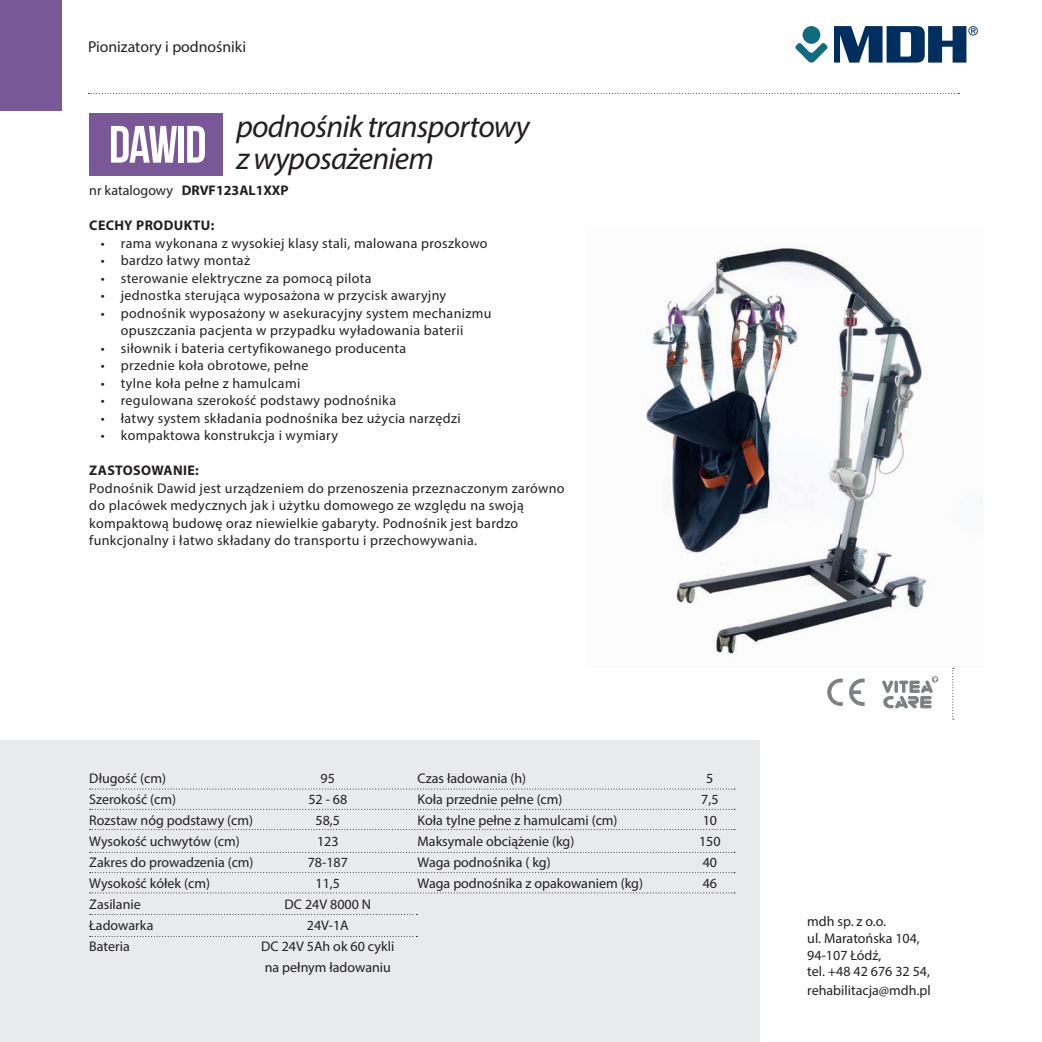
<style>
.page{position:relative;width:1042px;height:1042px;background:#fff}
.page>*{position:absolute;margin:0;border:0;box-sizing:border-box;transform-origin:0 0}
.t1{font:52.5px "Bebas Neue";letter-spacing:-.025em;color:#fff}
.t2{font:italic 31.5px/31.5px "Myriad Pro";letter-spacing:-.025em;color:#231f20}
.t3{font:15.75px "Myriad Pro";color:#231f20}
.t4{font:14px/21px "Myriad Pro";letter-spacing:.025em;color:#231f20;text-align:center}
.t5{font:14px/21px "Myriad Pro";color:#231f20}
.t6{font:700 14px "Myriad Pro";letter-spacing:.025em;color:#231f20}
.t7{font:700 14px "Myriad Pro";color:#231f20}
.s1{font-weight:400}
</style>
<div class="page">
<div style="left:0;top:0;width:62px;height:111px;background:#7a5797"></div>
<svg style="left:88px;top:93px;width:871px;height:1px"></svg>
<svg style="left:834px;top:26px;width:144px;height:37px"></svg>
<div style="left:802px;top:26px;width:18px;height:18px;background:#116b7e;border-radius:50%"></div>
<svg style="left:795px;top:43px;width:33px;height:20px"></svg>
<div style="left:0;top:740px;width:759px;height:302px;background:#e9eaeb"></div>
<div style="left:89px;top:113px;width:134px;height:62px;background:#7a5797"></div>
<svg style="left:90px;top:788px;width:645px;height:1px"></svg>
<svg style="left:90px;top:809px;width:645px;height:1px"></svg>
<svg style="left:90px;top:829px;width:645px;height:1px"></svg>
<svg style="left:90px;top:852px;width:645px;height:1px"></svg>
<svg style="left:90px;top:872px;width:645px;height:1px"></svg>
<svg style="left:90px;top:892px;width:645px;height:1px"></svg>
<svg style="left:90px;top:914px;width:327px;height:1px"></svg>
<svg style="left:90px;top:936px;width:327px;height:1px"></svg>
<svg style="left:827px;top:678px;width:37px;height:28px"></svg>
<svg style="left:882px;top:676px;width:56px;height:32px"></svg>
<svg style="left:952px;top:668px;width:2px;height:51px"></svg>
<img style="left:646px;top:246px;width:336px;height:409px">
<p class="t3" style="left:88px;top:37px;width:160px">Pionizatory i podnośniki</p>
<h1 class="t1" style="left:109px;top:116px;width:99px">daWid</h1>
<h2 class="t2" style="left:236px;top:110px;width:295px">podnośnik transportowy z wyposażeniem</h2>
<p class="t7" style="left:89px;top:181px;width:201px"><span class="s1">nr katalogowy</span> DRVF123AL1XXP</p>
<p class="t6" style="left:89px;top:216px;width:126px">CECHY PRODUKTU:</p>
<p class="t4" style="left:101px;top:232px;width:388px">• rama wykonana z wysokiej klasy stali, malowana proszkowo</p>
<p class="t4" style="left:101px;top:250px;width:151px">• bardzo łatwy montaż</p>
<p class="t4" style="left:101px;top:267px;width:272px">• sterowanie elektryczne za pomocą pilota</p>
<p class="t4" style="left:101px;top:285px;width:347px">• jednostka sterująca wyposażona w przycisk awaryjny</p>
<p class="t4" style="left:101px;top:304px;width:392px;line-height:17.5px">• podnośnik wyposażony w asekuracyjny system mechanizmu opuszczania pacjenta w przypadku wyładowania baterii</p>
<p class="t4" style="left:101px;top:337px;width:307px">• siłownik i bateria certyfikowanego producenta</p>
<p class="t4" style="left:101px;top:355px;width:209px">• przednie koła obrotowe, pełne</p>
<p class="t4" style="left:101px;top:372px;width:201px">• tylne koła pełne z hamulcami</p>
<p class="t4" style="left:101px;top:390px;width:297px">• regulowana szerokość podstawy podnośnika</p>
<p class="t4" style="left:101px;top:407px;width:361px">• łatwy system składania podnośnika bez użycia narzędzi</p>
<p class="t4" style="left:101px;top:425px;width:238px">• kompaktowa konstrukcja i wymiary</p>
<p class="t6" style="left:89px;top:461px;width:111px">ZASTOSOWANIE:</p>
<p class="t4" style="left:89px;top:479px;width:477px;line-height:17.5px;text-align:left">Podnośnik Dawid jest urządzeniem do przenoszenia przeznaczonym zarówno do placówek medycznych jak i użytku domowego ze względu na swoją kompaktową budowę oraz niewielkie gabaryty. Podnośnik jest bardzo funkcjonalny i łatwo składany do transportu i przechowywania.</p>
<p class="t5" style="left:89px;top:768px;width:166px">Długość (cm)<br>Szerokość (cm)<br>Rozstaw nóg podstawy (cm)<br>Wysokość uchwytów (cm)<br>Zakres do prowadzenia (cm)<br>Wysokość kółek (cm)<br>Zasilanie<br>Ładowarka<br>Bateria</p>
<p class="t5" style="left:418px;top:768px;width:227px">Czas ładowania (h)<br>Koła przednie pełne (cm)<br>Koła tylne pełne z hamulcami (cm)<br>Maksymale obciążenie (kg)<br>Waga podnośnika ( kg)<br>Waga podnośnika z opakowaniem (kg)</p>
<p class="t4" style="left:699px;top:768px;width:23px">5<br>7,5<br>10<br>150<br>40<br>46</p>
<p class="t5" style="left:261px;top:768px;width:135px;text-align:center">95<br>52 - 68<br>58,5<br>123<br>78-187<br>11,5<br>DC 24V 8000 N<br>24V-1A<br>DC 24V 5Ah ok 60 cykli na pełnym ładowaniu</p>
<p class="t5" style="left:807px;top:912px;width:124px;line-height:16.8px">mdh sp. z o.o.<br>ul. Maratońska 104,<br>94-107 Łódź,<br>tel. +48 42 676 32 54,</p>
<p class="t5" style="left:807px;top:980px;width:125px">rehabilitacja@mdh.pl</p>
</div>
